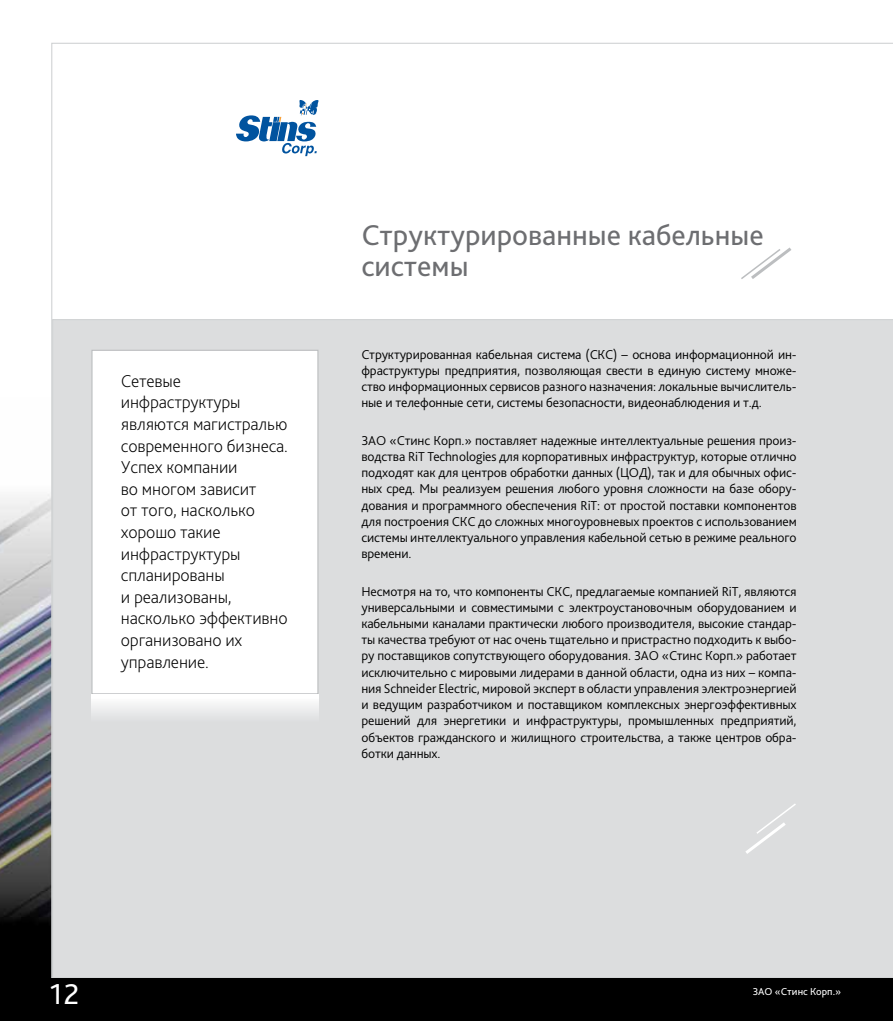
<style>
.page{position:relative;width:893px;height:1021px;background:#fff}
.page>*{position:absolute;margin:0;border:0;box-sizing:border-box;transform-origin:0 0}
.t1{font:30px/31.5px "Bliss Pro";color:#6d6e71}
.t2{font:30px "Bliss Pro";color:#fff}
.t3{font:200 18px/21.6px "Bliss Pro";letter-spacing:-.01em;color:#000}
.t4{font:300 13.5px/16.2px "Bliss Pro";letter-spacing:-.01em;color:#000;text-align:justify}
.t5{font:10.5px "Bliss Pro";color:#fff}
</style>
<div class="page">
<img style="left:0;top:494px;width:51px;height:484px">
<div style="left:52px;top:319px;width:841px;height:659px;background:#dcddde"></div>
<svg style="left:236px;top:100px;width:83px;height:56px"></svg>
<div style="left:0;top:978px;width:893px;height:42px;background:#000"></div>
<svg style="left:741px;top:247px;width:51px;height:32px"></svg>
<div style="left:91px;top:350px;width:227px;height:344px;background:#fff;border:1px solid #bcbec0"></div>
<svg style="left:91px;top:694px;width:227px;height:37px"></svg>
<svg style="left:742px;top:801px;width:55px;height:56px;background:#dedfe0"></svg>
<h2 class="t3" style="left:121px;top:369px;width:168px">Сетевые инфраструктуры являются магистралью современного бизнеса.<br>Успех компании<br>во многом зависит<br>от того, насколько хорошо такие инфраструктуры спланированы<br>и реализованы, насколько эффективно организовано их управление.</h2>
<h1 class="t1" style="left:361px;top:218px;width:404px">Структурированные кабельные системы</h1>
<p class="t4" style="left:361px;top:346px;width:437px">Структурированная кабельная система (СКС) − основа информационной ин&shy;фраструктуры предприятия, позволяющая свести в единую систему множе&shy;ство информационных сервисов разного назначения: локальные вычислитель&shy;ные и телефонные сети, системы безопасности, видеонаблюдения и т.д.</p>
<p class="t4" style="left:361px;top:432px;width:437px">ЗАО «Стинс Корп.» поставляет надежные интеллектуальные решения произ&shy;водства RiT Technologies для корпоративных инфраструктур, которые отлично подходят как для центров обработки данных (ЦОД), так и для обычных офис&shy;ных сред. Мы реализуем решения любого уровня сложности на базе обору&shy;дования и программного обеспечения RiT: от простой поставки компонентов для построения СКС до сложных многоуровневых проектов с использованием системы интеллектуального управления кабельной сетью в режиме реального времени.</p>
<p class="t4" style="left:361px;top:582px;width:437px">Несмотря на то, что компоненты СКС, предлагаемые компанией RiT, являются универсальными и совместимыми с электроустановочным оборудованием и кабельными каналами практически любого производителя, высокие стандар&shy;ты качества требуют от нас очень тщательно и пристрастно подходить к выбо&shy;ру поставщиков сопутствующего оборудования. ЗАО «Стинс Корп.» работает исключительно с мировыми лидерами в данной области, одна из них − компа&shy;ния Sсhneider Electric, мировой эксперт в области управления электроэнергией и ведущим разработчиком и поставщиком комплексных энергоэффективных решений для энергетики и инфраструктуры, промышленных предприятий, объектов гражданского и жилищного строительства, а также центров обра&shy;ботки данных.</p>
<h1 class="t2" style="left:50px;top:975px;width:31px">12</h1>
<p class="t5" style="left:753px;top:984px;width:90px">ЗАО «Стинс Корп.»</p>
</div>
